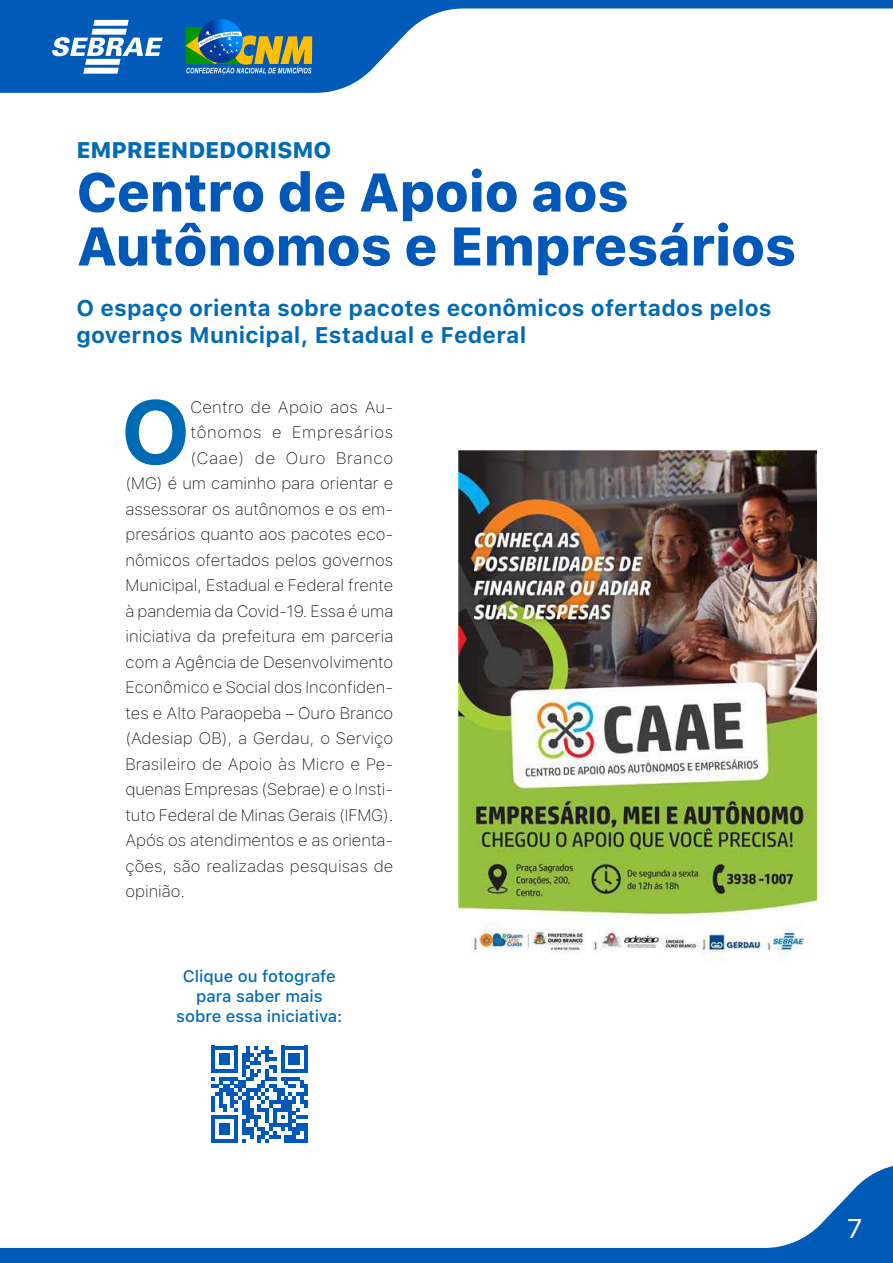
<style>
.page{position:relative;width:893px;height:1263px;background:#fff}
.page>*{position:absolute;margin:0;border:0;box-sizing:border-box;transform-origin:0 0}
.t1{font:700 88.95px "SF Pro Text";color:#006bb5}
.t2{font:800 54px/54px "SF Pro Text";letter-spacing:-.01em;color:#0059b8}
.t3{font:27px "SF Pro Text";color:#fff}
.t4{font:700 22.5px/27px "SF Pro Text";letter-spacing:.01em;color:#006bb5}
.t5{font:800 22.5px "SF Pro Text";letter-spacing:-.01em;color:#006bb5}
.t6{font:100 16.5px "SF Pro Text";color:#000}
.t7{font:500 16.5px/19.8px "SF Pro Text";color:#006bb5;text-align:center}
.t8{font:100 16.5px "SF Pro Text";letter-spacing:.045em;color:#000}
.t9{font:100 16.5px "SF Pro Text";letter-spacing:.02em;color:#000}
</style>
<div class="page">
<svg style="left:0;top:0;width:893px;height:93px"></svg>
<svg style="left:0;top:1166px;width:893px;height:97px"></svg>
<svg style="left:198px;top:19px;width:45px;height:44px"></svg>
<svg style="left:186px;top:24px;width:126px;height:51px;background:#568580"></svg>
<svg style="left:52px;top:20px;width:111px;height:54px"></svg>
<svg style="left:211px;top:1046px;width:97px;height:96px"></svg>
<img style="left:459px;top:451px;width:358px;height:510px">
<h3 class="t5" style="left:77px;top:137px;width:256px">EMPREENDEDORISMO</h3>
<h2 class="t2" style="left:77px;top:166px;width:721px">Centro de Apoio aos<br>Autônomos e Empresários</h2>
<h3 class="t4" style="left:77px;top:294px;width:697px">O espaço orienta sobre pacotes econômicos ofertados pelos governos Municipal, Estadual e Federal</h3>
<h1 class="t1" style="left:121px;top:381px;width:71px">O</h1>
<p class="t9" style="left:191px;top:397px;width:204px">Centro de Apoio aos Au-</p>
<p class="t8" style="left:191px;top:423px;width:204px">tônomos e Empresários</p>
<p class="t8" style="left:191px;top:448px;width:204px">(Caae) de Ouro Branco</p>
<p class="t6" style="left:125px;top:474px;width:269px">(MG) é um caminho para orientar e</p>
<p class="t6" style="left:125px;top:499px;width:269px">assessorar os autônomos e os em-</p>
<p class="t6" style="left:125px;top:525px;width:269px">presários quanto aos pacotes eco-</p>
<p class="t6" style="left:125px;top:550px;width:269px">nômicos ofertados pelos governos</p>
<p class="t6" style="left:125px;top:576px;width:269px">Municipal, Estadual e Federal frente</p>
<p class="t6" style="left:125px;top:601px;width:269px">à pandemia da Covid-19. Essa é uma</p>
<p class="t6" style="left:125px;top:627px;width:269px">iniciativa da prefeitura em parceria</p>
<p class="t6" style="left:125px;top:652px;width:269px">com a Agência de Desenvolvimento</p>
<p class="t6" style="left:125px;top:678px;width:269px">Econômico e Social dos Inconfiden-</p>
<p class="t6" style="left:125px;top:703px;width:269px">tes e Alto Paraopeba – Ouro Branco</p>
<p class="t6" style="left:125px;top:729px;width:269px">(Adesiap OB), a Gerdau, o Serviço</p>
<p class="t6" style="left:125px;top:754px;width:269px">Brasileiro de Apoio às Micro e Pe-</p>
<p class="t6" style="left:125px;top:780px;width:269px">quenas Empresas (Sebrae) e o Insti-</p>
<p class="t6" style="left:125px;top:805px;width:269px">tuto Federal de Minas Gerais (IFMG).</p>
<p class="t6" style="left:125px;top:831px;width:269px">Após os atendimentos e as orienta-</p>
<p class="t6" style="left:125px;top:856px;width:269px">ções, são realizadas pesquisas de</p>
<p class="t6" style="left:125px;top:882px;width:61px">opinião.</p>
<p class="t7" style="left:176px;top:967px;width:168px">Clique ou fotografe para saber mais sobre essa iniciativa:</p>
<h3 class="t3" style="left:847px;top:1213px;width:17px">7</h3>
</div>
